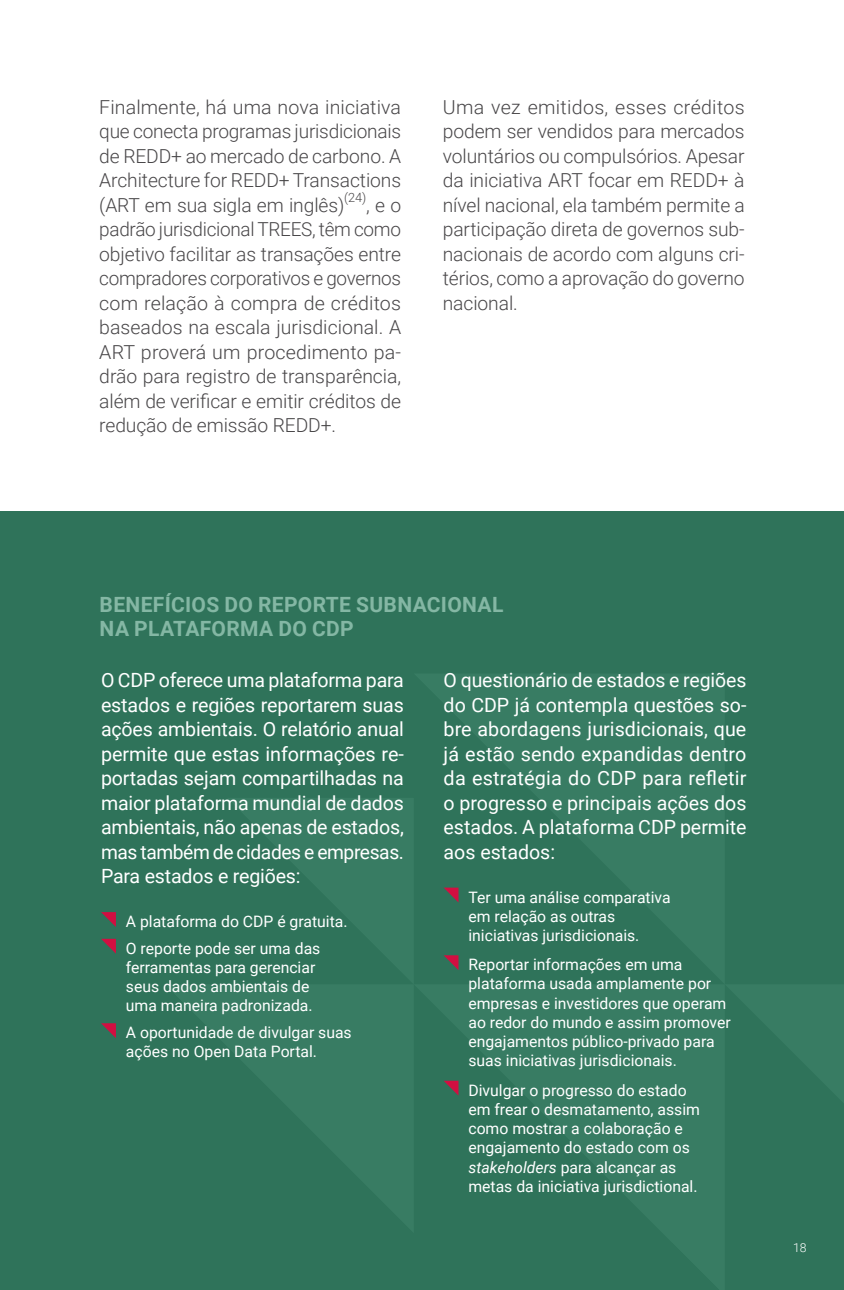
<style>
.page{position:relative;width:844px;height:1290px;background:#fff}
.page>*{position:absolute;margin:0;border:0;box-sizing:border-box;transform-origin:0 0}
.t1{font:700 21px/24.5px "Roboto";letter-spacing:.015em;color:#84b7a4}
.t2{font:19.6px/24.5px "Roboto";letter-spacing:-.005em;color:#fff;text-align:justify}
.t3{font:300 19.25px/24.5px "Roboto";letter-spacing:-.005em;color:#484648;text-align:justify}
.t4{font:15.75px/19.2px "Roboto";color:#fff}
.t5{font:300 12.78px "Roboto";color:#484648}
.t6{font:300 12.25px "Roboto";color:#fff}
.s1{font-style:italic}
</style>
<div class="page">
<div style="left:0;top:511px;width:843px;height:779px;background:#2f735a"></div>
<svg style="left:101px;top:912px;width:15px;height:15px"></svg>
<svg style="left:101px;top:939px;width:15px;height:15px"></svg>
<svg style="left:101px;top:1023px;width:15px;height:15px"></svg>
<svg style="left:443px;top:887px;width:15px;height:15px"></svg>
<svg style="left:443px;top:955px;width:15px;height:15px"></svg>
<svg style="left:444px;top:1081px;width:14px;height:14px"></svg>
<p class="t3" style="left:99px;top:94px;width:303px">Finalmente, há uma nova iniciativa que conecta programas jurisdicionais de REDD+ ao mercado de carbono. A Architecture for REDD+ Transactions (ART em sua sigla em inglês)</p>
<p class="t5" style="left:344px;top:189px;width:24px">(24)</p>
<p class="t3" style="left:99px;top:192px;width:303px;text-indent:267px">, e o padrão jurisdicional TREES, têm como objetivo facilitar as transações entre compradores corporativos e governos com relação à compra de créditos baseados na escala jurisdicional. A ART proverá um procedimento pa&shy;drão para registro de transparência, além de verificar e emitir créditos de redução de emissão REDD+.</p>
<p class="t3" style="left:442px;top:94px;width:303px">Uma vez emitidos, esses créditos podem ser vendidos para mercados voluntários ou compulsórios. Apesar da iniciativa ART focar em REDD+ à nível nacional, ela também permite a participação direta de governos sub&shy;nacionais de acordo com alguns cri&shy;térios, como a aprovação do governo nacional.</p>
<p class="t1" style="left:100px;top:591px;width:405px">BENEFÍCIOS DO REPORTE SUBNACIONAL<br>NA PLATAFORMA DO CDP</p>
<p class="t2" style="left:101px;top:667px;width:304px">O CDP oferece uma plataforma para estados e regiões reportarem suas ações ambientais. O relatório anual permite que estas informações re&shy;portadas sejam compartilhadas na maior plataforma mundial de dados ambientais, não apenas de estados, mas também de cidades e empresas.<br>Para estados e regiões:</p>
<p class="t4" style="left:126px;top:907px;width:223px;line-height:26.8px">A plataforma do CDP é gratuita.<br>O reporte pode ser uma das</p>
<p class="t4" style="left:126px;top:957px;width:191px">ferramentas para gerenciar seus dados ambientais de uma maneira padronizada.</p>
<p class="t4" style="left:126px;top:1022px;width:227px">A oportunidade de divulgar suas ações no Open Data Portal.</p>
<p class="t2" style="left:443px;top:667px;width:304px">O questionário de estados e regiões do CDP já contempla questões so&shy;bre abordagens jurisdicionais, que já estão sendo expandidas dentro da estratégia do CDP para refletir o progresso e principais ações dos estados. A plataforma CDP permite aos estados:</p>
<p class="t4" style="left:468px;top:887px;width:204px">Ter uma análise comparativa em relação as outras iniciativas jurisdicionais.</p>
<p class="t4" style="left:468px;top:954px;width:264px">Reportar informações em uma plataforma usada amplamente por empresas e investidores que operam ao redor do mundo e assim promover engajamentos público-privado para suas iniciativas jurisdicionais.</p>
<p class="t4" style="left:468px;top:1080px;width:233px">Divulgar o progresso do estado em frear o desmatamento, assim como mostrar a colaboração e engajamento do estado com os <span class="s1">stakeholders</span> para alcançar as metas da iniciativa jurisdictional.</p>
<p class="t6" style="left:793px;top:1239px;width:15px">18</p>
</div>
